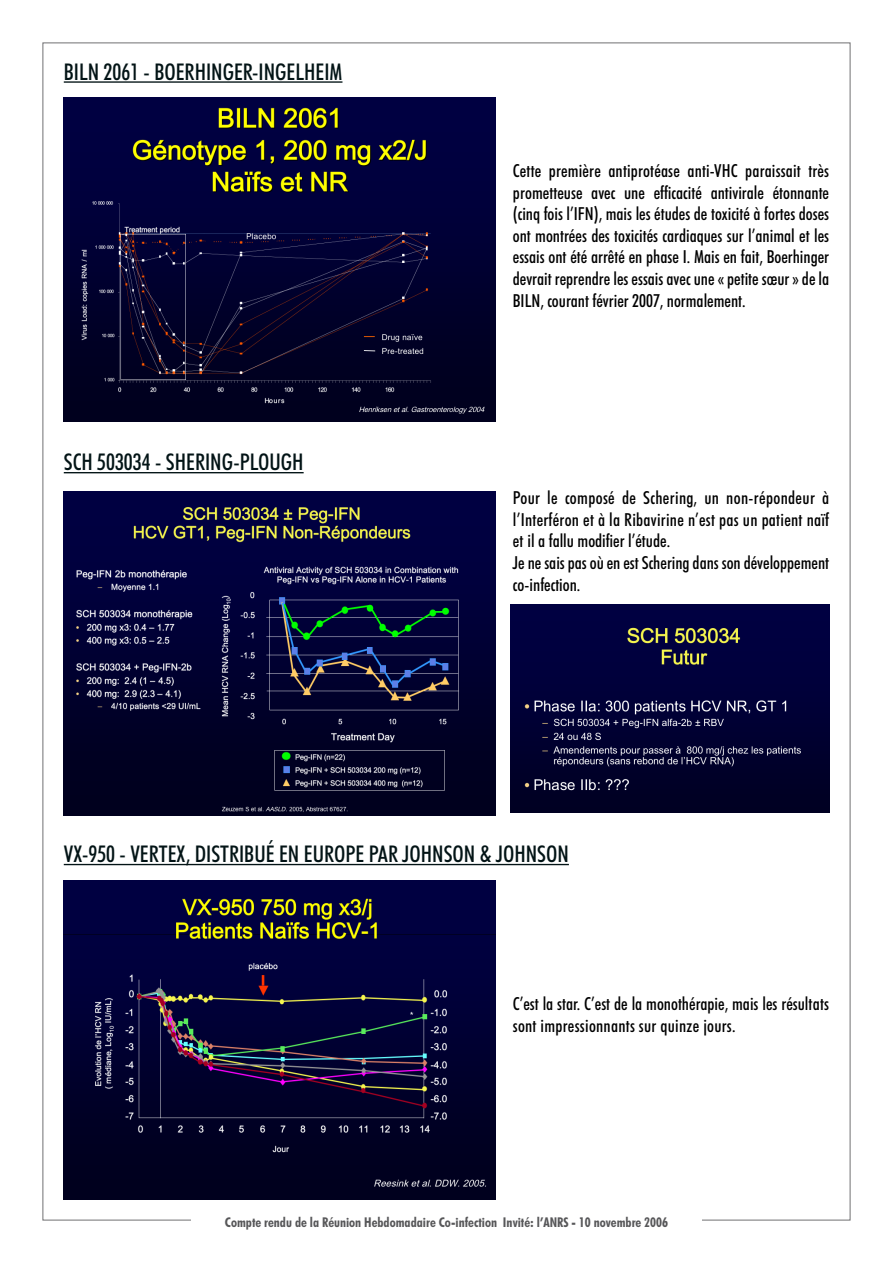
<style>
.page{position:relative;width:893px;height:1263px;background:#fff}
.page>*{position:absolute;margin:0;border:0;box-sizing:border-box;transform-origin:0 0}
.t1{font:500 condensed 23.1px "Futura BT";color:#031416}
.t2{font:500 condensed 18px/21.6px "Futura BT";color:#000}
.t3{font:700 condensed 13.5px "Futura BT";color:#575759}
</style>
<div class="page">
<hr style="left:64px;top:81px;width:278px;height:2px;background:#031416">
<hr style="left:64px;top:472px;width:240px;height:1px;background:#031416">
<hr style="left:64px;top:864px;width:505px;height:1px;background:#031416">
<img style="left:64px;top:98px;width:432px;height:324px">
<img style="left:64px;top:491px;width:432px;height:324px">
<img style="left:510px;top:605px;width:319px;height:207px">
<img style="left:64px;top:880px;width:432px;height:319px">
<p class="t1" style="left:64px;top:58px;width:123px">BILN 2061 - Boerhinger</p>
<p class="t1" style="left:252px;top:58px;width:23px">-Ingelheim</p>
<p class="t1" style="left:64px;top:448px;width:122px">SCH 503034 - Shering</p>
<p class="t1" style="left:234px;top:448px;width:59px">-Plough</p>
<p class="t2" style="left:513px;top:160px;width:318px;text-align:justify">Cette première antiprotéase anti-VHC paraissait très prometteuse avec une efficacité antivirale étonnante (cinq fois l’IFN), mais les études de toxicité à fortes doses ont montrées des toxicités cardiaques sur l’animal et les essais ont été arrêté en phase I. Mais en fait, Boerhinger devrait reprendre les essais avec une « petite sœur » de la BILN, courant février 2007, normalement.</p>
<p class="t2" style="left:513px;top:487px;width:318px">Pour le composé de Schering, un non-répondeur à l’Interféron et à la Ribavirine n’est pas un patient naïf et il a fallu modifier l’étude.<br>Je ne sais pas où en est Schering dans son développement co-infection.</p>
<p class="t1" style="left:64px;top:840px;width:86px">VX-950 - Vertex</p>
<p class="t1" style="left:186px;top:840px;width:19px">, distrib</p>
<p class="t1" style="left:254px;top:840px;width:313px">ué en europe par Johnson &amp; Johnson</p>
<p class="t2" style="left:513px;top:992px;width:318px">C’est la star. C’est de la monothérapie, mais les résultats sont impressionnants sur quinze jours.</p>
<p class="t3" style="left:225px;top:1213px;width:445px">Compte rendu de la Réunion Hebdomadaire Co-infection Invité: l’ANRS - 10 novembre 2006</p>
</div>
